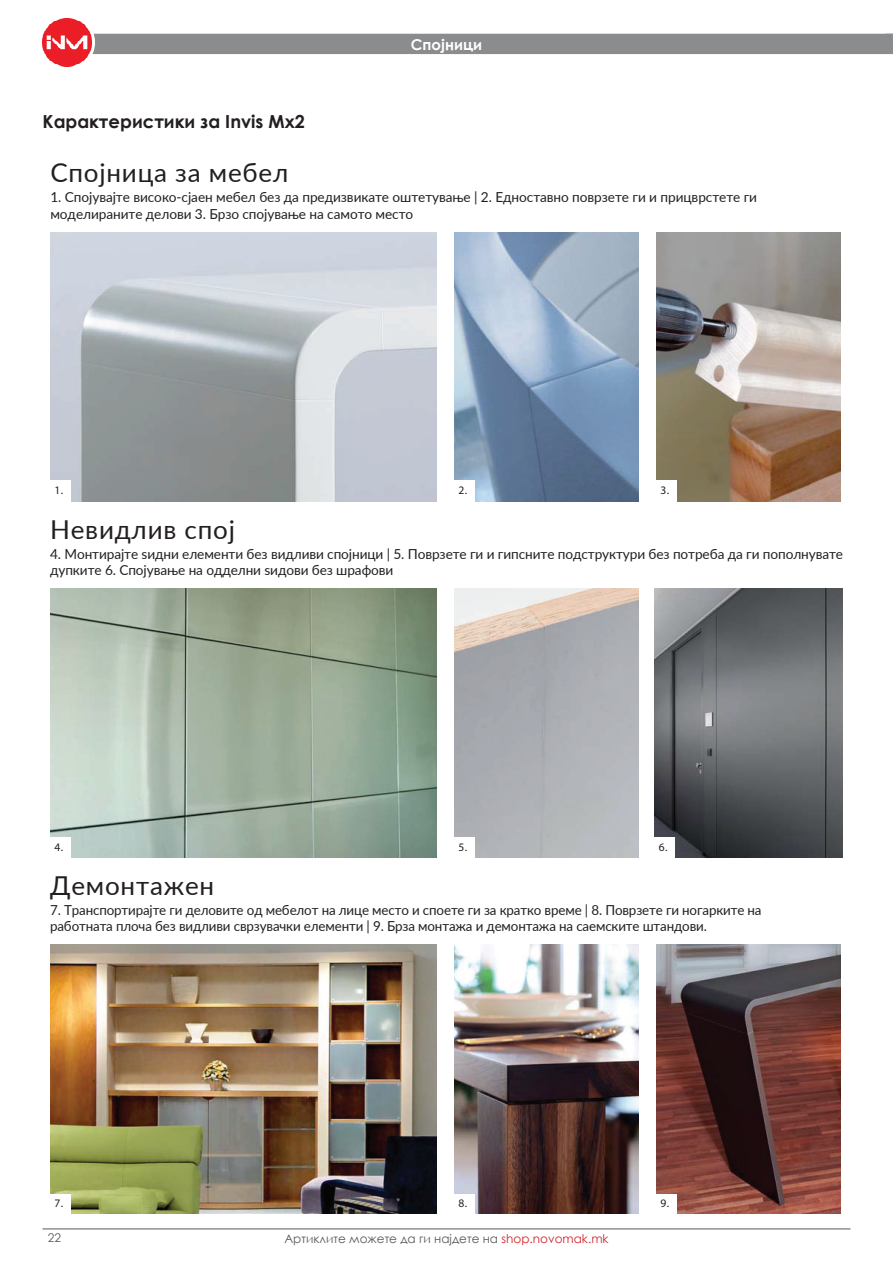
<style>
.page{position:relative;width:893px;height:1263px;background:#fff}
.page>*{position:absolute;margin:0;border:0;box-sizing:border-box;transform-origin:0 0}
.t1{font:26.1px "Lato";letter-spacing:.03em;color:#231f20}
.t2{font:700 18px "Century Gothic";color:#231f20}
.t3{font:700 15px "Century Gothic";color:#fff}
.t4{font:13.8px/16.5px "Lato";letter-spacing:-.005em;color:#231f20}
.t5{font:12px "Century Gothic";color:#57585a}
.t6{font:11.55px "Myriad Pro";color:#231f20}
.s1{color:#d1232a}
</style>
<div class="page">
<hr style="left:43px;top:1228px;width:807px;height:1px;background:#57585a">
<div style="left:93px;top:34px;width:800px;height:20px;background:#8b8c8d"></div>
<div style="left:39px;top:14px;width:56px;height:57px;background:#fff;border-radius:50%"></div>
<img style="left:42px;top:18px;width:49px;height:49px">
<img style="left:454px;top:589px;width:185px;height:268px">
<img style="left:454px;top:232px;width:185px;height:269px">
<img style="left:50px;top:232px;width:387px;height:269px">
<img style="left:656px;top:232px;width:185px;height:269px">
<div style="left:50px;top:481px;width:20px;height:20px;background:#fff"></div>
<div style="left:656px;top:481px;width:20px;height:20px;background:#fff"></div>
<div style="left:454px;top:481px;width:20px;height:20px;background:#fff"></div>
<img style="left:50px;top:589px;width:387px;height:268px">
<div style="left:50px;top:838px;width:20px;height:19px;background:#fff"></div>
<div style="left:454px;top:838px;width:20px;height:19px;background:#fff"></div>
<img style="left:654px;top:588px;width:189px;height:270px">
<div style="left:654px;top:838px;width:20px;height:20px;background:#fff"></div>
<img style="left:454px;top:945px;width:185px;height:269px">
<div style="left:454px;top:1194px;width:20px;height:20px;background:#fff"></div>
<img style="left:656px;top:945px;width:185px;height:269px">
<div style="left:656px;top:1194px;width:20px;height:20px;background:#fff"></div>
<img style="left:50px;top:945px;width:387px;height:269px">
<div style="left:50px;top:1194px;width:20px;height:20px;background:#fff"></div>
<p class="t2" style="left:43px;top:108px;width:264px">Карактеристики за Invis Mx2</p>
<p class="t3" style="left:411px;top:33px;width:73px">Спојници</p>
<p class="t1" style="left:50px;top:154px;width:239px">Спојница за мебел</p>
<p class="t4" style="left:50px;top:189px;width:708px">1. Спојувајте високо-сјаен мебел без да предизвикате оштетување | 2. Едноставно поврзете ги и прицврстете ги моделираните делови 3. Брзо спојување на самото место</p>
<p class="t6" style="left:54px;top:482px;width:10px">1.</p>
<p class="t6" style="left:458px;top:482px;width:10px">2.</p>
<p class="t6" style="left:660px;top:482px;width:10px">3.</p>
<p class="t1" style="left:50px;top:511px;width:186px">Невидлив спој</p>
<p class="t4" style="left:50px;top:545px;width:794px">4. Монтирајте ѕидни елементи без видливи спојници | 5. Поврзете ги и гипсните подструктури без потреба да ги пополнувате дупките 6. Спојување на одделни ѕидови без шрафови</p>
<p class="t6" style="left:54px;top:840px;width:10px">4.</p>
<p class="t6" style="left:458px;top:840px;width:10px">5.</p>
<p class="t6" style="left:659px;top:840px;width:10px">6.</p>
<p class="t1" style="left:50px;top:866px;width:166px">Демонтажен</p>
<p class="t4" style="left:50px;top:901px;width:713px">7. Транспортирајте ги деловите од мебелот на лице место и споете ги за кратко време | 8. Поврзете ги ногарките на работната плоча без видливи сврзувачки елементи | 9. Брза монтажа и демонтажа на саемските штандови.</p>
<p class="t6" style="left:54px;top:1196px;width:10px">7.</p>
<p class="t6" style="left:458px;top:1196px;width:10px">8.</p>
<p class="t6" style="left:660px;top:1196px;width:10px">9.</p>
<p class="t5" style="left:48px;top:1229px;width:15px">22</p>
<p class="t5" style="left:284px;top:1230px;width:326px">Артиклите можете да ги најдете на <span class="s1">shop.novomak.mk</span></p>
</div>
